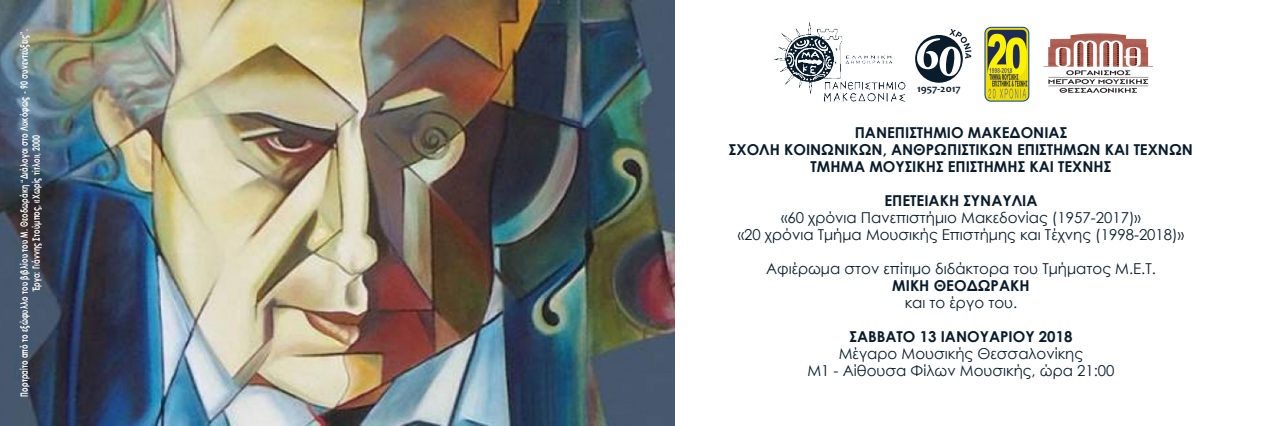
<style>
.page{position:relative;width:1276px;height:426px;background:#fff}
.page>*{position:absolute;margin:0;border:0;box-sizing:border-box;transform-origin:0 0}
.t1{font:15px/17px "Century Gothic";color:#091c2c;text-align:center}
.t2{font:700 15px/17px "Century Gothic";color:#091c2c;text-align:center}
.t3{font:700 10.1px "Candara";color:#091c2c;scale:1.13 1}
.t4{font:700 10px/12px "Century Gothic";letter-spacing:.02em;color:#fff;text-align:center;scale:.7 1}
</style>
<div class="page">
<img style="left:0;top:0;width:674px;height:425px">
<div style="left:915px;top:35px;width:48px;height:48px;background:#091c2c;border-radius:50%"></div>
<img style="left:773px;top:22px;width:133px;height:80px">
<img style="left:984px;top:26px;width:46px;height:76px">
<img style="left:1043px;top:34px;width:109px;height:59px">
<svg style="left:915px;top:29px;width:56px;height:48px"></svg>
<p class="t4" style="left:18px;top:396px;width:525px;rotate:-90deg">Πορτραίτο από το εξώφυλλο του βιβλίου του Μ. Θεοδωράκη “Διάλογοι στο Λυκόφως - 90 συνεντεύξεις”.<br>Έργο: Γιάννης Στούμπος, «Χωρίς τίτλο», 2000</p>
<p class="t3" style="left:917px;top:82px;width:40px">1957-2017</p>
<p class="t2" style="left:729px;top:123px;width:465px">ΠΑΝΕΠΙΣΤΗΜΙΟ ΜΑΚΕΔΟΝΙΑΣ<br>ΣΧΟΛΗ ΚΟΙΝΩΝΙΚΩΝ, ΑΝΘΡΩΠΙΣΤΙΚΩΝ ΕΠΙΣΤΗΜΩΝ ΚΑΙ ΤΕΧΝΩΝ<br>ΤΜΗΜΑ ΜΟΥΣΙΚΗΣ ΕΠΙΣΤΗΜΗΣ ΚΑΙ ΤΕΧΝΗΣ</p>
<p class="t2" style="left:884px;top:191px;width:154px">ΕΠΕΤΕΙΑΚΗ ΣΥΝΑΥΛΙΑ</p>
<p class="t1" style="left:738px;top:208px;width:448px">«60 χρόνια Πανεπιστήμιο Μακεδονίας (1957-2017)»<br>«20 χρόνια Τμήμα Μουσικής Επιστήμης και Τέχνης (1998-2018)»</p>
<p class="t1" style="left:766px;top:259px;width:391px">Αφιέρωμα στον επίτιμο διδάκτορα του Τμήματος Μ.Ε.Τ.</p>
<p class="t2" style="left:892px;top:276px;width:139px">ΜΙΚΗ ΘΕΟΔΩΡΑΚΗ</p>
<p class="t1" style="left:904px;top:293px;width:114px">και το έργο του.</p>
<p class="t2" style="left:849px;top:327px;width:224px">ΣΑΒΒΑΤΟ 13 ΙΑΝΟΥΑΡΙΟΥ 2018</p>
<p class="t1" style="left:807px;top:344px;width:309px">Μέγαρο Μουσικής Θεσσαλονίκης<br>Μ1 - Αίθουσα Φίλων Μουσικής, ώρα 21:00</p>
</div>
